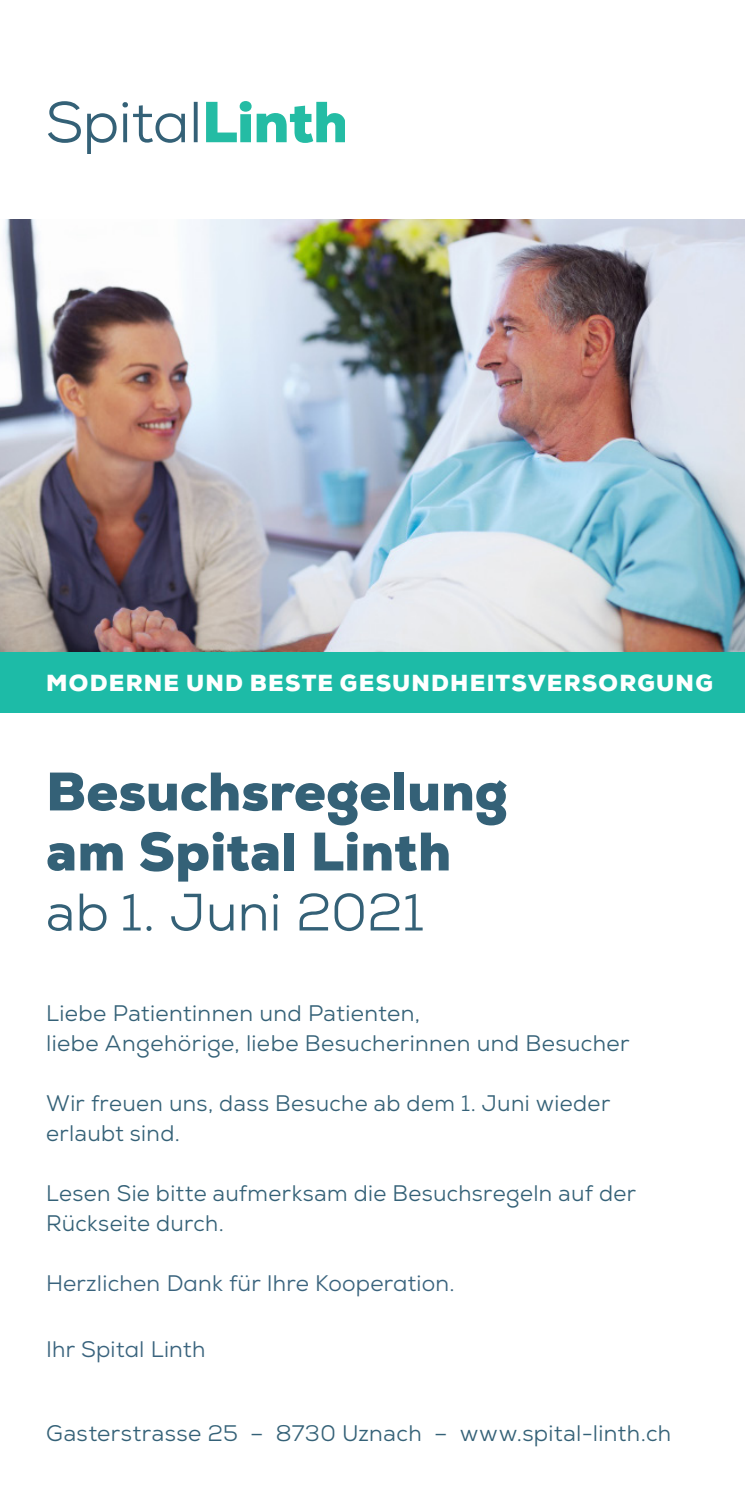
<style>
.page{position:relative;width:745px;height:1489px;background:#fff}
.page>*{position:absolute;margin:0;border:0;box-sizing:border-box;transform-origin:0 0}
.Titel{font:900 52.5px/60px "Nexa";letter-spacing:.005em;color:#346177}
.Lauftext{font:22.5px/30px "Nexa";letter-spacing:.015em;color:#346177}
.t1{font:22.5px "Nexa";letter-spacing:.01em;color:#39637d}
.Rubrik{font:900 22.5px "Nexa";letter-spacing:.055em;color:#fff}
.s1{font-weight:400}
</style>
<div class="page">
<img style="left:0;top:220px;width:744px;height:432px">
<div style="left:0;top:652px;width:744px;height:60px;background:#1dbba7"></div>
<svg style="left:206px;top:101px;width:138px;height:42px"></svg>
<svg style="left:48px;top:101px;width:149px;height:52px"></svg>
<p class="Rubrik" style="left:46px;top:667px;width:667px">MODERNE UND BESTE GESUNDHEITSVERSORGUNG</p>
<p class="Titel" style="left:46px;top:761px;width:463px">Besuchsregelung</p>
<p class="Titel" style="left:46px;top:821px;width:406px">am Spital Linth <span class="s1">ab 1. Juni 2021</span></p>
<p class="Lauftext" style="left:46px;top:997px;width:584px">Liebe Patientinnen und Patienten,<br>liebe Angehörige, liebe Besucherinnen und Besucher</p>
<p class="Lauftext" style="left:46px;top:1087px;width:565px">Wir freuen uns, dass Besuche ab dem 1. Juni wieder erlaubt sind.</p>
<p class="Lauftext" style="left:46px;top:1177px;width:591px">Lesen Sie bitte aufmerksam die Besuchsregeln auf der<br>Rückseite durch.</p>
<p class="t1" style="left:46px;top:1268px;width:410px">Herzlichen Dank für Ihre Kooperation.</p>
<p class="t1" style="left:46px;top:1334px;width:161px">Ihr Spital Linth</p>
<p class="Lauftext" style="left:46px;top:1417px;width:626px">Gasterstrasse 25 – 8730 Uznach – www.spital-linth.ch</p>
</div>
